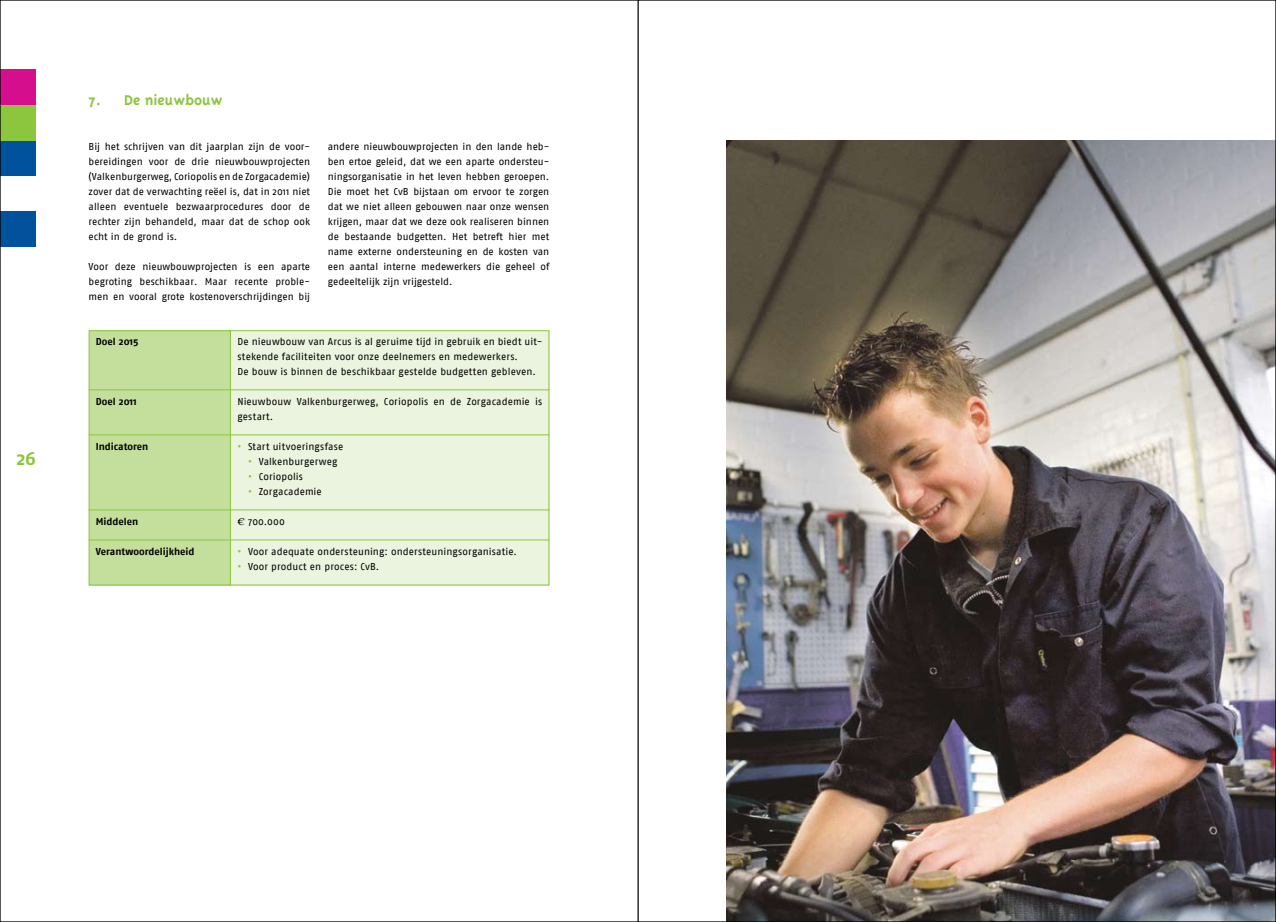
<style>
.page{position:relative;width:1276px;height:922px;background:#fff}
.page>*{position:absolute;margin:0;border:0;box-sizing:border-box;transform-origin:0 0}
.t1{font:700 18.75px "Fago No";color:#8cc63f}
.t2{font:700 16.25px "Triplex";color:#8cc63f}
.t3{font:10px/15px "Fago No";letter-spacing:.005em;color:#000;text-align:justify}
.t4{font:700 10px "Fago No";color:#000}
.s1{font-weight:700;color:#8cc63f}
.s2{font-family:"Times"}
</style>
<div class="page">
<svg style="left:0;top:0;width:638px;height:921px"></svg>
<img style="left:639px;top:0;width:637px;height:921px">
<svg style="left:638px;top:0;width:1px;height:922px"></svg>
<h1 class="t1" style="left:17px;top:447px;width:21px">26</h1>
<h2 class="t2" style="left:89px;top:91px;width:135px">7. De nieuwbouw</h2>
<p class="t3" style="left:89px;top:139px;width:223px">Bij het schrijven van dit jaarplan zijn de voor&shy;bereidingen voor de drie nieuwbouwprojecten (Valkenburgerweg, Coriopolis en de Zorgacademie) zover dat de verwachting reëel is, dat in 2011 niet alleen eventuele bezwaarprocedures door de rechter zijn behandeld, maar dat de schop ook echt in de grond is.</p>
<p class="t3" style="left:89px;top:259px;width:223px">Voor deze nieuwbouwprojecten is een aparte begroting beschikbaar. Maar recente proble&shy;men en vooral grote kostenoverschrijdingen bij</p>
<p class="t3" style="left:328px;top:139px;width:223px">andere nieuwbouwprojecten in den lande heb&shy;ben ertoe geleid, dat we een aparte ondersteu&shy;ningsorganisatie in het leven hebben geroepen.<br>Die moet het CvB bijstaan om ervoor te zorgen dat we niet alleen gebouwen naar onze wensen krijgen, maar dat we deze ook realiseren binnen de bestaande budgetten. Het betreft hier met name externe ondersteuning en de kosten van een aantal interne medewerkers die geheel of gedeeltelijk zijn vrijgesteld.</p>
<p class="t4" style="left:96px;top:336px;width:44px">Doel 2015</p>
<p class="t4" style="left:96px;top:396px;width:43px">Doel 2011</p>
<p class="t4" style="left:96px;top:441px;width:54px">Indicatoren</p>
<p class="t4" style="left:96px;top:516px;width:44px">Middelen</p>
<p class="t4" style="left:96px;top:546px;width:100px">Verantwoordelijkheid</p>
<p class="t3" style="left:237px;top:334px;width:306px;text-align:left">De nieuwbouw van Arcus is al geruime tijd in gebruik en biedt uit&shy;stekende faciliteiten voor onze deelnemers en medewerkers.<br>De bouw is binnen de beschikbaar gestelde budgetten gebleven.</p>
<p class="t3" style="left:237px;top:394px;width:306px">Nieuwbouw Valkenburgerweg, Coriopolis en de Zorgacademie is gestart.</p>
<p class="t3" style="left:237px;top:439px;width:107px"><span class="s1">•</span> Start uitvoeringsfase</p>
<p class="t3" style="left:248px;top:454px;width:91px"><span class="s1">•</span> Valkenburgerweg</p>
<p class="t3" style="left:248px;top:469px;width:56px"><span class="s1">•</span> Coriopolis</p>
<p class="t3" style="left:248px;top:484px;width:75px"><span class="s1">•</span> Zorgacademie</p>
<p class="t3" style="left:237px;top:514px;width:49px"><span class="s2">€</span> 700.000</p>
<p class="t3" style="left:237px;top:544px;width:281px"><span class="s1">•</span> Voor adequate ondersteuning: ondersteuningsorganisatie.</p>
<p class="t3" style="left:237px;top:559px;width:143px"><span class="s1">•</span> Voor product en proces: CvB.</p>
</div>
